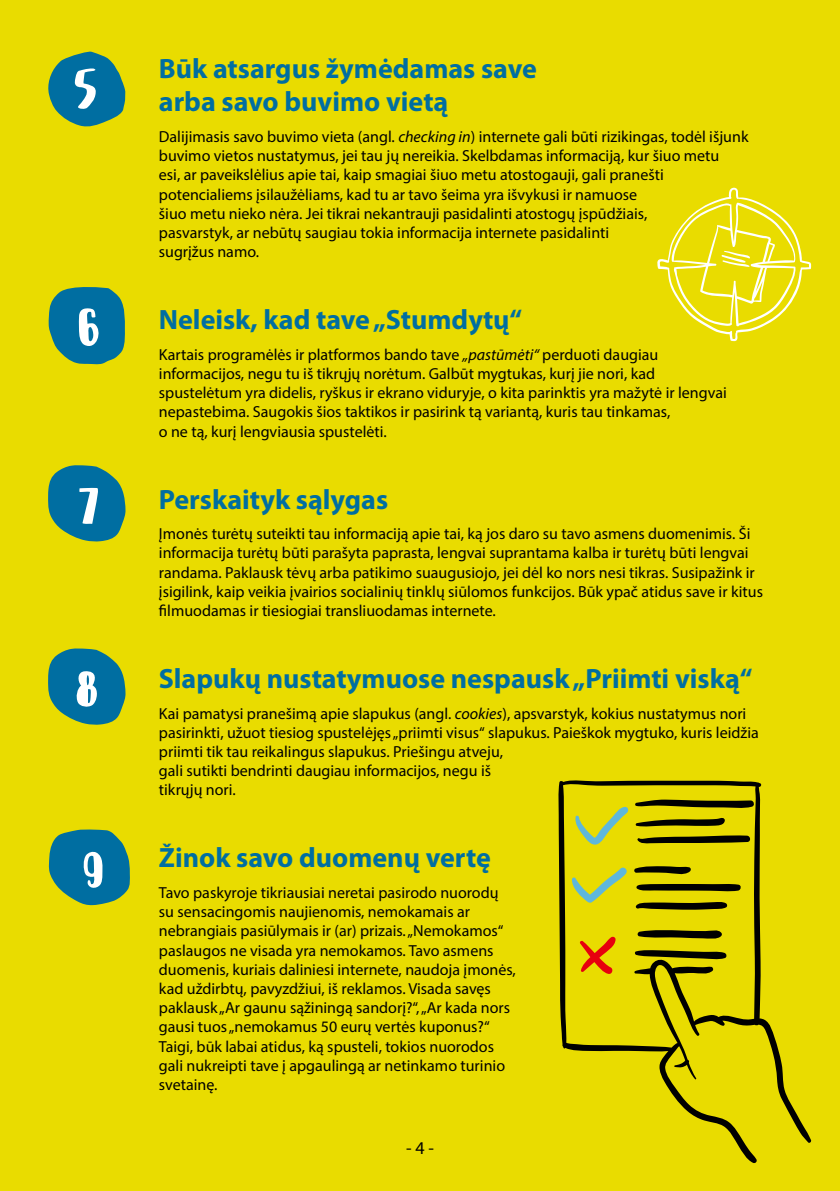
<style>
.page{position:relative;width:840px;height:1191px;background:#fff}
.page>*{position:absolute;margin:0;border:0;box-sizing:border-box;transform-origin:0 0}
.t1{font:57.4px "DK Entourage";color:#fff}
.t2{font:57.4px "Ludicrous";color:#fff}
.t3{font:700 28px/33.6px "Myriad Pro";color:#006ea1}
.t4{font:18px "Myriad Pro";color:#000}
.t5{font:16px/19.2px "Myriad Pro";color:#000}
.s1{font-style:italic}
</style>
<div class="page">
<div style="left:0;top:0;width:839px;height:1191px;background:#e9dc00"></div>
<svg style="left:49px;top:287px;width:76px;height:78px;background:#237e88"></svg>
<svg style="left:48px;top:465px;width:77px;height:77px"></svg>
<svg style="left:48px;top:648px;width:77px;height:77px"></svg>
<svg style="left:48px;top:829px;width:82px;height:76px"></svg>
<svg style="left:48px;top:51px;width:77px;height:76px"></svg>
<svg style="left:558px;top:780px;width:253px;height:383px"></svg>
<svg style="left:657px;top:188px;width:154px;height:154px"></svg>
<h1 class="t2" style="left:75px;top:54px;width:25px">5</h1>
<h1 class="t1" style="left:78px;top:295px;width:23px">6</h1>
<h1 class="t1" style="left:78px;top:472px;width:22px">7</h1>
<h1 class="t1" style="left:75px;top:656px;width:24px">8</h1>
<h1 class="t1" style="left:82px;top:836px;width:23px">9</h1>
<h2 class="t3" style="left:159px;top:51px;width:379px">Būk atsargus žymėdamas save arba savo buvimo vietą</h2>
<p class="t5" style="left:159px;top:127px;width:590px">Dalijimasis savo buvimo vieta (angl. <span class="s1">checking in</span>) internete gali būti rizikingas, todėl išjunk buvimo vietos nustatymus, jei tau jų nereikia. Skelbdamas informaciją, kur šiuo metu<br>esi, ar paveikslėlius apie tai, kaip smagiai šiuo metu atostogauji, gali pranešti potencialiems įsilaužėliams, kad tu ar tavo šeima yra išvykusi ir namuose<br>šiuo metu nieko nėra. Jei tikrai nekantrauji pasidalinti atostogų įspūdžiais,<br>pasvarstyk, ar nebūtų saugiau tokia informacija internete pasidalinti<br>sugrįžus namo.</p>
<h2 class="t3" style="left:159px;top:302px;width:365px">Neleisk, kad tave „Stumdytų“</h2>
<p class="t5" style="left:159px;top:344px;width:569px">Kartais programėlės ir platformos bando tave <span class="s1">„pastūmėti“</span> perduoti daugiau informacijos, negu tu iš tikrųjų norėtum. Galbūt mygtukas, kurį jie nori, kad spustelėtum yra didelis, ryškus ir ekrano viduryje, o kita parinktis yra mažytė ir lengvai nepastebima. Saugokis šios taktikos ir pasirink tą variantą, kuris tau tinkamas,<br>o ne tą, kurį lengviausia spustelėti.</p>
<h2 class="t3" style="left:159px;top:481px;width:231px">Perskaityk sąlygas</h2>
<p class="t5" style="left:159px;top:524px;width:605px">Įmonės turėtų suteikti tau informaciją apie tai, ką jos daro su tavo asmens duomenimis. Ši informacija turėtų būti parašyta paprasta, lengvai suprantama kalba ir turėtų būti lengvai randama. Paklausk tėvų arba patikimo suaugusiojo, jei dėl ko nors nesi tikras. Susipažink ir įsigilink, kaip veikia įvairios socialinių tinklų siūlomos funkcijos. Būk ypač atidus save ir kitus filmuodamas ir tiesiogiai transliuodamas internete.</p>
<h2 class="t3" style="left:159px;top:661px;width:594px">Slapukų nustatymuose nespausk „Priimti viską“</h2>
<p class="t5" style="left:159px;top:703px;width:601px">Kai pamatysi pranešimą apie slapukus (angl. <span class="s1">cookies</span>), apsvarstyk, kokius nustatymus nori pasirinkti, užuot tiesiog spustelėjęs „priimti visus“ slapukus. Paieškok mygtuko, kuris leidžia priimti tik tau reikalingus slapukus. Priešingu atveju,<br>gali sutikti bendrinti daugiau informacijos, negu iš<br>tikrųjų nori.</p>
<h2 class="t3" style="left:159px;top:840px;width:333px">Žinok savo duomenų vertę</h2>
<p class="t5" style="left:159px;top:882px;width:358px">Tavo paskyroje tikriausiai neretai pasirodo nuorodų su sensacingomis naujienomis, nemokamais ar nebrangiais pasiūlymais ir (ar) prizais. „Nemokamos“ paslaugos ne visada yra nemokamos. Tavo asmens duomenis, kuriais daliniesi internete, naudoja įmonės, kad uždirbtų, pavyzdžiui, iš reklamos. Visada savęs paklausk „Ar gaunu sąžiningą sandorį?“, „Ar kada nors gausi tuos „nemokamus 50 eurų vertės kuponus?“ Taigi, būk labai atidus, ką spusteli, tokios nuorodos gali nukreipti tave į apgaulingą ar netinkamo turinio svetainę.</p>
<p class="t4" style="left:406px;top:1136px;width:29px">- 4 -</p>
</div>
